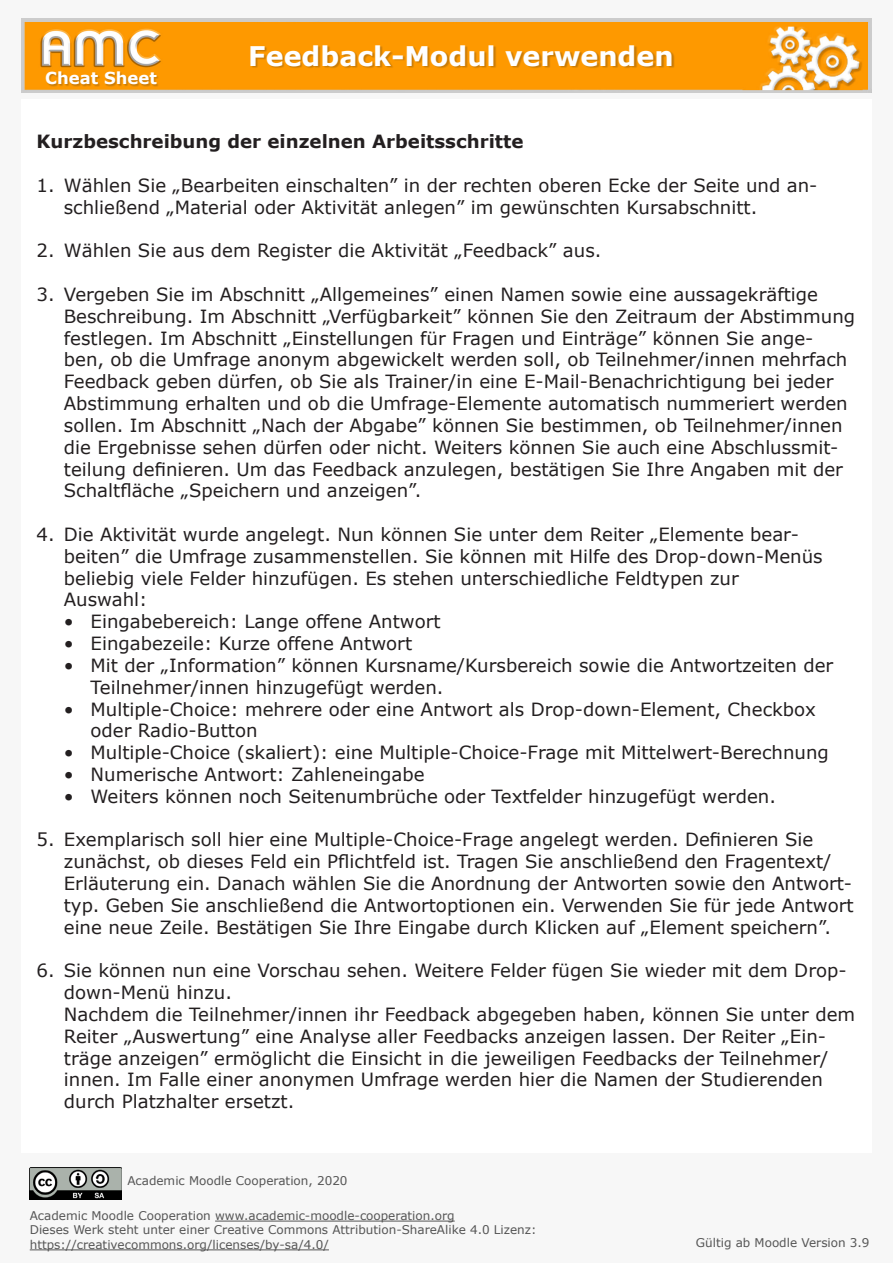
<style>
.page{position:relative;width:893px;height:1263px;background:#f7f7f7}
.page>*{position:absolute;margin:0;border:0;box-sizing:border-box;transform-origin:0 0}
.t1{font:700 27px "Verdana";color:#fff}
.t2{font:18.15px/21.8px "Verdana";color:#231f20}
.t3{font:700 18.15px "Verdana";color:#231f20}
.t4{font:700 16.5px "Verdana";color:#fff}
.t5{font:12px/14.4px "Verdana";color:#555}
</style>
<div class="page">
<img style="left:22px;top:18px;width:849px;height:75px">
<div style="left:251px;top:46px;width:423px;height:23px;background:#231f20;opacity:.25"></div>
<div style="left:46px;top:72px;width:113px;height:15px;background:#231f20;opacity:.25"></div>
<div style="left:22px;top:99px;width:850px;height:1053px;background:#fff"></div>
<hr style="left:215px;top:1221px;width:240px;height:1px;background:#555">
<hr style="left:30px;top:1249px;width:299px;height:1px;background:#555">
<img style="left:30px;top:1167px;width:91px;height:32px">
<p class="t4" style="left:45px;top:66px;width:113px">Cheat Sheet</p>
<h1 class="t1" style="left:248px;top:37px;width:427px">Feedback-Modul verwenden</h1>
<p class="t3" style="left:37px;top:129px;width:488px">Kurzbeschreibung der einzelnen Arbeitsschritte</p>
<p class="t2" style="left:64px;top:174px;width:755px;text-indent:-27px">1. Wählen Sie „Bearbeiten einschalten” in der rechten oberen Ecke der Seite und an&shy;schließend „Material oder Aktivität anlegen” im gewünschten Kursabschnitt.</p>
<p class="t2" style="left:37px;top:240px;width:566px">2. Wählen Sie aus dem Register die Aktivität „Feedback” aus.</p>
<p class="t2" style="left:64px;top:283px;width:793px;text-indent:-27px">3. Vergeben Sie im Abschnitt „Allgemeines” einen Namen sowie eine aussagekräftige Beschreibung. Im Abschnitt „Verfügbarkeit” können Sie den Zeitraum der Abstimmung festlegen. Im Abschnitt „Einstellungen für Fragen und Einträge” können Sie ange&shy;ben, ob die Umfrage anonym abgewickelt werden soll, ob Teilnehmer/innen mehrfach Feedback geben dürfen, ob Sie als Trainer/in eine E-Mail-Benachrichtigung bei jeder Abstimmung erhalten und ob die Umfrage-Elemente automatisch nummeriert werden sollen. Im Abschnitt „Nach der Abgabe” können Sie bestimmen, ob Teilnehmer/innen die Ergebnisse sehen dürfen oder nicht. Weiters können Sie auch eine Abschlussmit&shy;teilung definieren. Um das Feedback anzulegen, bestätigen Sie Ihre Angaben mit der Schaltfläche „Speichern und anzeigen”.</p>
<p class="t2" style="left:64px;top:523px;width:760px;text-indent:-27px">4. Die Aktivität wurde angelegt. Nun können Sie unter dem Reiter „Elemente bear&shy;beiten” die Umfrage zusammenstellen. Sie können mit Hilfe des Drop-down-Menüs beliebig viele Felder hinzufügen. Es stehen unterschiedliche Feldtypen zur Auswahl:</p>
<p class="t2" style="left:64px;top:611px;width:378px">• Eingabebereich: Lange offene Antwort</p>
<p class="t2" style="left:64px;top:632px;width:350px">• Eingabezeile: Kurze offene Antwort</p>
<p class="t2" style="left:91px;top:654px;width:744px;text-indent:-27px">• Mit der „Information” können Kursname/Kursbereich sowie die Antwortzeiten der<br>Teilnehmer/innen hinzugefügt werden.</p>
<p class="t2" style="left:91px;top:698px;width:727px;text-indent:-27px">• Multiple-Choice: mehrere oder eine Antwort als Drop-down-Element, Checkbox oder Radio-Button</p>
<p class="t2" style="left:64px;top:741px;width:767px">• Multiple-Choice (skaliert): eine Multiple-Choice-Frage mit Mittelwert-Berechnung</p>
<p class="t2" style="left:64px;top:763px;width:362px">• Numerische Antwort: Zahleneingabe</p>
<p class="t2" style="left:64px;top:785px;width:714px">• Weiters können noch Seitenumbrüche oder Textfelder hinzugefügt werden.</p>
<p class="t2" style="left:64px;top:829px;width:791px;text-indent:-27px">5. Exemplarisch soll hier eine Multiple-Choice-Frage angelegt werden. Definieren Sie zunächst, ob dieses Feld ein Pflichtfeld ist. Tragen Sie anschließend den Fragentext/ Erläuterung ein. Danach wählen Sie die Anordnung der Antworten sowie den Antwort&shy;typ. Geben Sie anschließend die Antwortoptionen ein. Verwenden Sie für jede Antwort eine neue Zeile. Bestätigen Sie Ihre Eingabe durch Klicken auf „Element speichern”.</p>
<p class="t2" style="left:64px;top:960px;width:793px;text-indent:-27px">6. Sie können nun eine Vorschau sehen. Weitere Felder fügen Sie wieder mit dem Drop&shy;down-Menü hinzu.<br>Nachdem die Teilnehmer/innen ihr Feedback abgegeben haben, können Sie unter dem Reiter „Auswertung” eine Analyse aller Feedbacks anzeigen lassen. Der Reiter „Ein&shy;träge anzeigen” ermöglicht die Einsicht in die jeweiligen Feedbacks der Teilnehmer/ innen. Im Falle einer anonymen Umfrage werden hier die Namen der Studierenden durch Platzhalter ersetzt.</p>
<p class="t5" style="left:127px;top:1173px;width:222px">Academic Moodle Cooperation, 2020</p>
<p class="t5" style="left:30px;top:1208px;width:508px">Academic Moodle Cooperation www.academic-moodle-cooperation.org<br>Dieses Werk steht unter einer Creative Commons Attribution-ShareAlike 4.0 Lizenz: https://creativecommons.org/licenses/by-sa/4.0/</p>
<p class="t5" style="left:696px;top:1235px;width:175px">Gültig ab Moodle Version 3.9</p>
</div>
